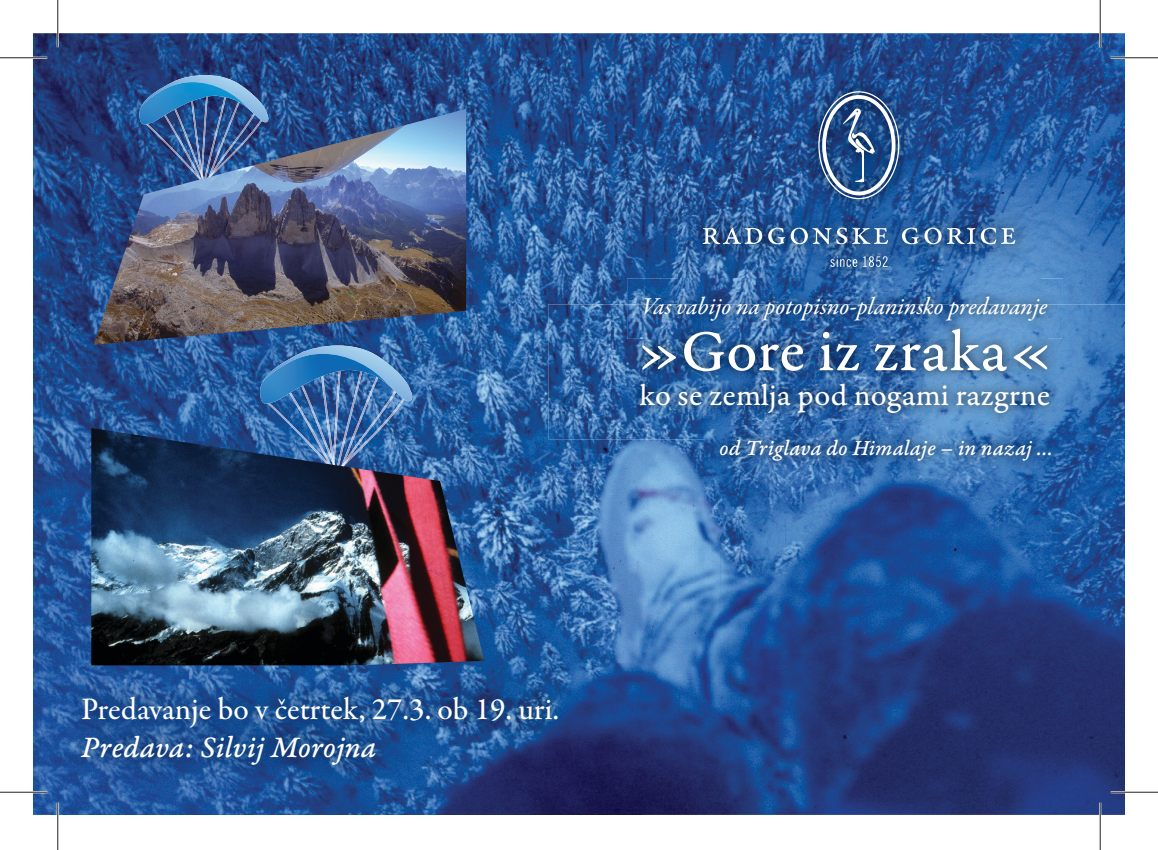
<style>
.page{position:relative;width:1158px;height:850px;background:#fff}
.page>*{position:absolute;margin:0;border:0;box-sizing:border-box;transform-origin:0 0}
.t1{font:61.25px "Garamond Premr Pro Capt";letter-spacing:-.005em;color:#fff}
.t2{font:500 31.5px "Garamond Premr Pro";color:#fff}
.t3{font:31.5px "Garamond Premr Pro Capt";letter-spacing:.005em;color:#fff}
.t4{font:31.5px "Garamond Premr Pro Med It Capt";color:#fff}
.t5{font:24.5px "Garamond Premr Pro Med It";letter-spacing:-.005em;color:#fff}
.t6{font:22.75px "Garamond Premr Pro Med It Capt";color:#fff}
</style>
<div class="page">
<img style="left:33px;top:33px;width:1091px;height:782px">
<img style="left:678px;top:67px;width:362px;height:211px">
<svg style="left:702px;top:228px;width:313px;height:16px;background:#6184ae"></svg>
<svg style="left:830px;top:256px;width:57px;height:11px"></svg>
<svg style="left:818px;top:91px;width:81px;height:108px;background:#496c9c"></svg>
<svg style="left:139px;top:75px;width:131px;height:34px"></svg>
<img style="left:139px;top:82px;width:110px;height:27px">
<img style="left:94px;top:109px;width:372px;height:236px">
<img style="left:548px;top:304px;width:576px;height:135px">
<img style="left:642px;top:339px;width:405px;height:32px">
<img style="left:627px;top:278px;width:435px;height:61px">
<img style="left:642px;top:328px;width:405px;height:11px">
<img style="left:51px;top:663px;width:591px;height:152px">
<img style="left:704px;top:421px;width:412px;height:93px">
<img style="left:396px;top:404px;width:8px;height:24px">
<img style="left:267px;top:404px;width:22px;height:24px">
<img style="left:335px;top:404px;width:2px;height:24px">
<img style="left:289px;top:404px;width:32px;height:24px">
<img style="left:321px;top:404px;width:14px;height:24px">
<img style="left:337px;top:404px;width:4px;height:24px">
<img style="left:341px;top:404px;width:55px;height:24px">
<svg style="left:260px;top:345px;width:153px;height:59px;background:#5484ba"></svg>
<img style="left:260px;top:354px;width:130px;height:50px">
<img style="left:91px;top:428px;width:393px;height:237px">
<hr style="left:0;top:57px;width:47px;height:2px;background:#fff">
<hr style="left:1110px;top:57px;width:47px;height:2px;background:#fff">
<hr style="left:0;top:791px;width:47px;height:2px;background:#fff">
<hr style="left:1110px;top:791px;width:47px;height:2px;background:#fff">
<hr style="left:57px;top:0;width:2px;height:47px;background:#fff">
<hr style="left:57px;top:802px;width:2px;height:48px;background:#fff">
<hr style="left:1098px;top:0;width:3px;height:47px;background:#fff">
<hr style="left:1098px;top:802px;width:3px;height:48px;background:#fff">
<hr style="left:0;top:57px;width:47px;height:1px;background:#231f20">
<hr style="left:1110px;top:57px;width:47px;height:1px;background:#231f20">
<hr style="left:0;top:792px;width:47px;height:1px;background:#231f20">
<hr style="left:1110px;top:792px;width:47px;height:1px;background:#231f20">
<hr style="left:57px;top:0;width:1px;height:47px;background:#231f20">
<hr style="left:57px;top:802px;width:1px;height:48px;background:#231f20">
<hr style="left:1099px;top:0;width:1px;height:47px;background:#231f20">
<hr style="left:1099px;top:802px;width:1px;height:48px;background:#231f20">
<p class="t5" style="left:642px;top:290px;width:407px">Vas vabijo na potopisno-planinsko predavanje</p>
<h1 class="t1" style="left:638px;top:315px;width:415px">»Gore iz zraka«</h1>
<p class="t3" style="left:639px;top:377px;width:413px">ko se zemlja pod nogami razgrne</p>
<p class="t6" style="left:719px;top:434px;width:336px">od Triglava do Himalaje – in nazaj …</p>
<p class="t2" style="left:81px;top:690px;width:479px">Predavanje bo v četrtek, 27.3. ob 19. uri.</p>
<p class="t4" style="left:81px;top:728px;width:296px">Predava: Silvij Morojna</p>
</div>
